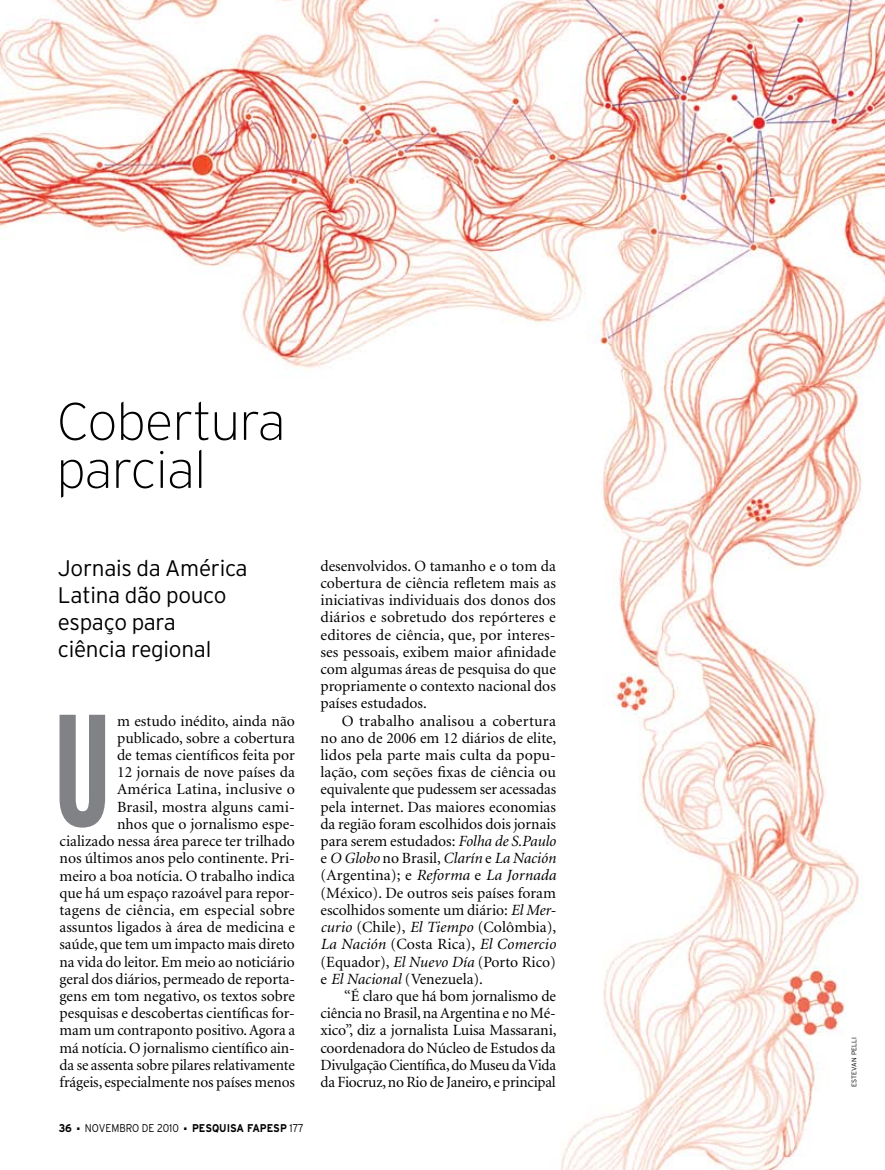
<style>
.page{position:relative;width:885px;height:1170px;background:#fff}
.page>*{position:absolute;margin:0;border:0;box-sizing:border-box;transform-origin:0 0}
.t1{font:700 extra-condensed 158.7px "Interstate";color:#808285;scale:.91 1}
.t2{font:200 52.5px/48px "Interstate";letter-spacing:-.015em;color:#000}
.t3{font:300 22.5px/27px "Interstate";letter-spacing:-.015em;color:#000}
.t4{font:15.6px/17.2px "Minion";color:#000;text-align:justify}
.t5{font:700 11.25px "Interstate";color:#000;scale:.9 1}
.t6{font:300 11.25px "Interstate";color:#000;scale:.9 1}
.t7{font:300 6.75px "Interstate";letter-spacing:.025em;color:#000}
.s1{font-weight:300}
.s2{font-style:italic}
</style>
<div class="page">
<img style="left:0;top:0;width:884px;height:1169px">
<h2 class="t2" style="left:57px;top:397px;width:230px">Cobertura parcial</h2>
<h3 class="t3" style="left:58px;top:554px;width:191px">Jornais da América<br>Latina dão pouco espaço para ciência regional</h3>
<h1 class="t1" style="left:53px;top:682px;width:65px">U</h1>
<p class="t4" style="left:60px;top:712px;width:237px;text-align:right">m estudo inédito, ainda não publicado, sobre a cobertura<br>de temas científicos feita por<br>12 jornais de nove países da América Latina, inclusive o<br>Brasil, mostra alguns cami-<br>nhos que o jornalismo espe&shy;cializado nessa área parece ter trilhado nos últimos anos pelo continente. Pri&shy;meiro a boa notícia. O trabalho indica que há um espaço razoável para repor&shy;tagens de ciência, em especial sobre assuntos ligados à área de medicina e saúde, que tem um impacto mais direto na vida do leitor. Em meio ao noticiário geral dos diários, permeado de reporta&shy;gens em tom negativo, os textos sobre pesquisas e descobertas científicas for&shy;mam um contraponto positivo. Agora a má notícia. O jornalismo científico ain&shy;da se assenta sobre pilares relativamente frágeis, especialmente nos países menos</p>
<p class="t5" style="left:59px;top:1121px;width:16px">36</p>
<p class="t6" style="left:77px;top:1121px;width:115px">■ novembro DE 2010</p>
<p class="t5" style="left:184px;top:1121px;width:134px">■ PESQUISA FAPESP <span class="s1">177</span></p>
<p class="t4" style="left:320px;top:557px;width:237px">desenvolvidos. O tamanho e o tom da cobertura de ciência refletem mais as iniciativas individuais dos donos dos diários e sobretudo dos repórteres e editores de ciência, que, por interes&shy;ses pessoais, exibem maior afinidade com algumas áreas de pesquisa do que propriamente o contexto nacional dos países estudados.</p>
<p class="t4" style="left:320px;top:712px;width:237px;text-indent:21px">O trabalho analisou a cobertura no ano de 2006 em 12 diários de elite, lidos pela parte mais culta da popu&shy;lação, com seções fixas de ciência ou equivalente que pudessem ser acessadas pela internet. Das maiores economias da região foram escolhidos dois jornais para serem estudados: <span class="s2">Folha de S.Paulo </span>e <span class="s2">O Globo</span> no Brasil, <span class="s2">Clarín</span> e <span class="s2">La Nación </span>(Argentina); e <span class="s2">Reforma</span> e <span class="s2">La Jornada </span>(México). De outros seis países foram escolhidos somente um diário: <span class="s2">El Mer&shy;curio</span> (Chile), <span class="s2">El Tiempo</span> (Colômbia), <span class="s2">La Nación</span> (Costa Rica), <span class="s2">El Comercio </span>(Equador), <span class="s2">El Nuevo Día</span> (Porto Rico) e <span class="s2">El Nacional</span> (Venezuela).</p>
<p class="t4" style="left:320px;top:987px;width:237px;text-indent:24px">“É claro que há bom jornalismo de ciência no Brasil, na Argentina e no Mé&shy;xico”, diz a jornalista Luisa Massarani, coordenadora do Núcleo de Estudos da Divulgação Científica, do Museu da Vida da Fiocruz, no Rio de Janeiro, e principal</p>
<p class="t7" style="left:850px;top:1086px;width:52px;rotate:-90deg">Estevan Pelli</p>
</div>
